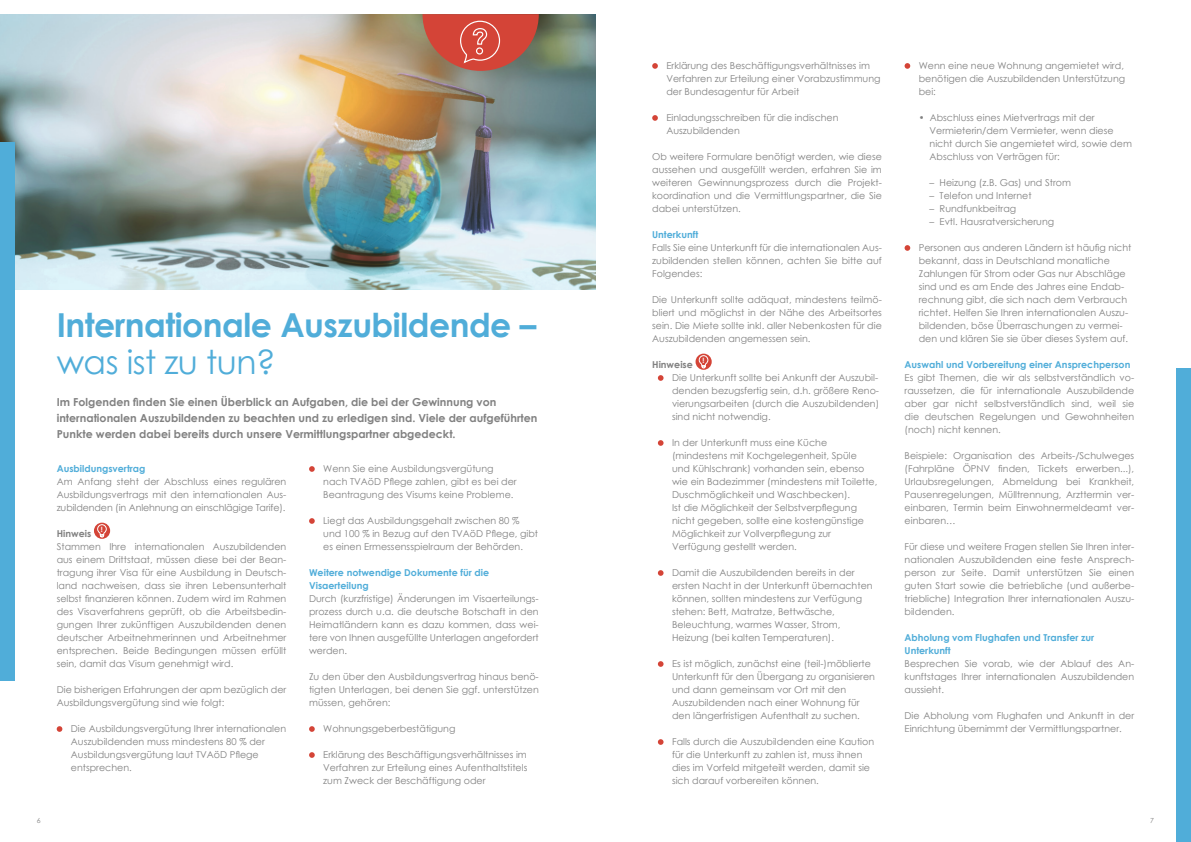
<style>
.page{position:relative;width:1191px;height:842px;background:#fff}
.page>*{position:absolute;margin:0;border:0;box-sizing:border-box;transform-origin:0 0}
.t1{font:700 33px/37px "Century Gothic";letter-spacing:-.015em;color:#50add9}
.t2{font:700 11px/16px "Century Gothic";color:#818181}
.t3{font:9.5px/13px "Century Gothic";color:#818181}
.t4{font:700 9.5px/13px "Century Gothic";color:#50add9}
.t5{font:700 9.5px "Century Gothic";color:#818181}
.Body{font:700 7.1px "Century Gothic";color:#fff}
.t6{font:7px "Century Gothic";color:#818181}
.s1{font-weight:400}
</style>
<div class="page">
<img style="left:0;top:14px;width:595px;height:276px">
<div style="left:0;top:142px;width:14px;height:538px;background:#50add9"></div>
<svg style="left:652px;top:63px;width:6px;height:6px"></svg>
<svg style="left:652px;top:115px;width:6px;height:6px"></svg>
<svg style="left:695px;top:354px;width:16px;height:16px"></svg>
<svg style="left:698px;top:355px;width:10px;height:15px"></svg>
<svg style="left:658px;top:375px;width:5px;height:6px"></svg>
<svg style="left:658px;top:440px;width:5px;height:6px"></svg>
<svg style="left:658px;top:570px;width:5px;height:6px"></svg>
<svg style="left:658px;top:661px;width:5px;height:6px"></svg>
<svg style="left:658px;top:739px;width:5px;height:6px"></svg>
<svg style="left:94px;top:523px;width:16px;height:16px"></svg>
<svg style="left:97px;top:524px;width:10px;height:15px"></svg>
<svg style="left:57px;top:726px;width:5px;height:6px"></svg>
<svg style="left:904px;top:63px;width:6px;height:6px"></svg>
<svg style="left:904px;top:245px;width:6px;height:6px"></svg>
<svg style="left:309px;top:466px;width:6px;height:6px"></svg>
<svg style="left:309px;top:518px;width:6px;height:6px"></svg>
<svg style="left:309px;top:726px;width:6px;height:6px"></svg>
<svg style="left:309px;top:752px;width:6px;height:6px"></svg>
<div style="left:1176px;top:369px;width:15px;height:473px;background:#50add9"></div>
<svg style="left:422px;top:14px;width:117px;height:57px;background:#c15647"></svg>
<div style="left:476px;top:47px;width:7px;height:8px;border:1px solid #fff;border-radius:50%"></div>
<p class="t1" style="left:57px;top:305px;width:481px">Internationale Auszubildende – <span class="s1">was ist zu tun?</span></p>
<p class="t2" style="left:57px;top:394px;width:482px">Im Folgenden finden Sie einen Überblick an Aufgaben, die bei der Gewinnung von internationalen Auszubildenden zu beachten und zu erledigen sind. Viele der aufgeführten<br>Punkte werden dabei bereits durch unsere Vermittlungspartner abgedeckt.</p>
<p class="t4" style="left:57px;top:461px;width:90px">Ausbildungsvertrag</p>
<p class="t3" style="left:57px;top:475px;width:231px;text-align:justify">Am Anfang steht der Abschluss eines regulären Ausbildungsvertrags mit den internationalen Aus&shy;zubildenden (in Anlehnung an einschlägige Tarife).</p>
<p class="t5" style="left:57px;top:526px;width:36px">Hinweis</p>
<p class="Body" style="left:101px;top:524px;width:3px">!</p>
<p class="t3" style="left:57px;top:540px;width:231px;text-align:justify">Stammen Ihre internationalen Auszubildenden aus einem Drittstaat, müssen diese bei der Bean&shy;tragung ihrer Visa für eine Ausbildung in Deutsch&shy;land nachweisen, dass sie ihren Lebensunterhalt selbst finanzieren können. Zudem wird im Rahmen des Visaverfahrens geprüft, ob die Arbeitsbedin&shy;gungen Ihrer zukünftigen Auszubildenden denen deutscher Arbeitnehmerinnen und Arbeitnehmer entsprechen. Beide Bedingungen müssen erfüllt sein, damit das Visum genehmigt wird.</p>
<p class="t3" style="left:57px;top:683px;width:231px">Die bisherigen Erfahrungen der apm bezüglich der<br>Ausbildungsvergütung sind wie folgt:</p>
<p class="t3" style="left:71px;top:722px;width:217px">Die Ausbildungsvergütung Ihrer internationalen Auszubildenden muss mindestens 80 % der Ausbildungsvergütung laut TVAöD Pflege entsprechen.</p>
<p class="t3" style="left:323px;top:462px;width:195px">Wenn Sie eine Ausbildungsvergütung nach TVAöD Pflege zahlen, gibt es bei der<br>Beantragung des Visums keine Probleme.</p>
<p class="t3" style="left:323px;top:514px;width:216px">Liegt das Ausbildungsgehalt zwischen 80 % und 100 % in Bezug auf den TVAöD Pflege, gibt es einen Ermessensspielraum der Behörden.</p>
<p class="t4" style="left:309px;top:565px;width:182px">Weitere notwendige Dokumente für die</p>
<p class="t4" style="left:309px;top:578px;width:61px">Visaerteilung</p>
<p class="t3" style="left:309px;top:592px;width:231px;text-align:justify">Durch (kurzfristige) Änderungen im Visaerteilungs&shy;prozess durch u.a. die deutsche Botschaft in den Heimatländern kann es dazu kommen, dass wei&shy;tere von Ihnen ausgefüllte Unterlagen angefordert werden.</p>
<p class="t3" style="left:309px;top:670px;width:231px;text-align:justify">Zu den über den Ausbildungsvertrag hinaus benö&shy;tigten Unterlagen, bei denen Sie ggf. unterstützen müssen, gehören:</p>
<p class="t3" style="left:323px;top:722px;width:134px">Wohnungsgeberbestätigung</p>
<p class="t3" style="left:323px;top:748px;width:206px;text-align:justify">Erklärung des Beschäftigungsverhältnisses im Verfahren zur Erteilung eines Aufenthaltstitels zum Zweck der Beschäftigung oder</p>
<p class="t3" style="left:666px;top:59px;width:216px">Erklärung des Beschäftigungsverhältnisses im<br>Verfahren zur Erteilung einer Vorabzustimmung der Bundesagentur für Arbeit</p>
<p class="t3" style="left:666px;top:111px;width:174px">Einladungsschreiben für die indischen<br>Auszubildenden</p>
<p class="t3" style="left:652px;top:150px;width:231px;text-align:justify">Ob weitere Formulare benötigt werden, wie diese aussehen und ausgefüllt werden, erfahren Sie im weiteren Gewinnungsprozess durch die Projekt&shy;koordination und die Vermittlungspartner, die Sie dabei unterstützen.</p>
<p class="t4" style="left:652px;top:227px;width:48px">Unterkunft</p>
<p class="t3" style="left:652px;top:241px;width:231px;text-align:justify">Falls Sie eine Unterkunft für die internationalen Aus&shy;zubildenden stellen können, achten Sie bitte auf Folgendes:</p>
<p class="t3" style="left:652px;top:293px;width:231px;text-align:justify">Die Unterkunft sollte adäquat, mindestens teilmö&shy;bliert und möglichst in der Nähe des Arbeitsortes sein. Die Miete sollte inkl. aller Nebenkosten für die Auszubildenden angemessen sein.</p>
<p class="t5" style="left:652px;top:357px;width:42px">Hinweise</p>
<p class="Body" style="left:702px;top:355px;width:3px">!</p>
<p class="t3" style="left:672px;top:371px;width:209px;text-align:justify">Die Unterkunft sollte bei Ankunft der Auszubil&shy;denden bezugsfertig sein, d.h. größere Reno&shy;vierungsarbeiten (durch die Auszubildenden) sind nicht notwendig.</p>
<p class="t3" style="left:672px;top:436px;width:207px">In der Unterkunft muss eine Küche (mindestens mit Kochgelegenheit, Spüle und Kühlschrank) vorhanden sein, ebenso wie ein Badezimmer (mindestens mit Toilette, Duschmöglichkeit und Waschbecken).<br>Ist die Möglichkeit der Selbstverpflegung nicht gegeben, sollte eine kostengünstige Möglichkeit zur Vollverpflegung zur Verfügung gestellt werden.</p>
<p class="t3" style="left:672px;top:566px;width:202px">Damit die Auszubildenden bereits in der ersten Nacht in der Unterkunft übernachten können, sollten mindestens zur Verfügung stehen: Bett, Matratze, Bettwäsche, Beleuchtung, warmes Wasser, Strom, Heizung (bei kalten Temperaturen).</p>
<p class="t3" style="left:672px;top:657px;width:204px">Es ist möglich, zunächst eine (teil-)möblierte Unterkunft für den Übergang zu organisieren und dann gemeinsam vor Ort mit den Auszubildenden nach einer Wohnung für den längerfristigen Aufenthalt zu suchen.</p>
<p class="t3" style="left:672px;top:735px;width:204px">Falls durch die Auszubildenden eine Kaution für die Unterkunft zu zahlen ist, muss ihnen dies im Vorfeld mitgeteilt werden, damit sie sich darauf vorbereiten können.</p>
<p class="t3" style="left:918px;top:59px;width:208px">Wenn eine neue Wohnung angemietet wird, benötigen die Auszubildenden Unterstützung bei:</p>
<p class="t3" style="left:929px;top:111px;width:204px;text-indent:-11px">• Abschluss eines Mietvertrags mit der Vermieterin/dem Vermieter, wenn diese nicht durch Sie angemietet wird, sowie dem Abschluss von Verträgen für:</p>
<p class="t3" style="left:929px;top:176px;width:143px">– Heizung (z.B. Gas) und Strom</p>
<p class="t3" style="left:929px;top:189px;width:104px">– Telefon und Internet</p>
<p class="t3" style="left:929px;top:202px;width:88px">– Rundfunkbeitrag</p>
<p class="t3" style="left:929px;top:215px;width:126px">– Evtl. Hausratversicherung</p>
<p class="t3" style="left:918px;top:241px;width:214px">Personen aus anderen Ländern ist häufig nicht bekannt, dass in Deutschland monatliche Zahlungen für Strom oder Gas nur Abschläge sind und es am Ende des Jahres eine Endab&shy;rechnung gibt, die sich nach dem Verbrauch richtet. Helfen Sie Ihren internationalen Auszu&shy;bildenden, böse Überraschungen zu vermei&shy;den und klären Sie sie über dieses System auf.</p>
<p class="t4" style="left:904px;top:357px;width:227px">Auswahl und Vorbereitung einer Ansprechperson</p>
<p class="t3" style="left:904px;top:371px;width:231px;text-align:justify">Es gibt Themen, die wir als selbstverständlich vo&shy;raussetzen, die für internationale Auszubildende aber gar nicht selbstverständlich sind, weil sie die deutschen Regelungen und Gewohnheiten (noch) nicht kennen.</p>
<p class="t3" style="left:904px;top:449px;width:231px;text-align:justify">Beispiele: Organisation des Arbeits-/Schulweges (Fahrpläne ÖPNV finden, Tickets erwerben...), Urlaubsregelungen, Abmeldung bei Krankheit, Pausenregelungen, Mülltrennung, Arzttermin ver&shy;einbaren, Termin beim Einwohnermeldeamt ver&shy;einbaren…</p>
<p class="t3" style="left:904px;top:540px;width:231px;text-align:justify">Für diese und weitere Fragen stellen Sie Ihren inter&shy;nationalen Auszubildenden eine feste Ansprech&shy;person zur Seite. Damit unterstützen Sie einen guten Start sowie die betriebliche (und außerbe&shy;triebliche) Integration Ihrer internationalen Auszu&shy;bildenden.</p>
<p class="t4" style="left:904px;top:630px;width:191px">Abholung vom Flughafen und Transfer zur<br>Unterkunft</p>
<p class="t3" style="left:904px;top:657px;width:231px;text-align:justify">Besprechen Sie vorab, wie der Ablauf des An&shy;kunftstages Ihrer internationalen Auszubildenden aussieht.</p>
<p class="t3" style="left:904px;top:709px;width:231px">Die Abholung vom Flughafen und Ankunft in der<br>Einrichtung übernimmt der Vermittlungspartner.</p>
<p class="t6" style="left:37px;top:815px;width:5px">6</p>
<p class="t6" style="left:1150px;top:815px;width:5px">7</p>
</div>
